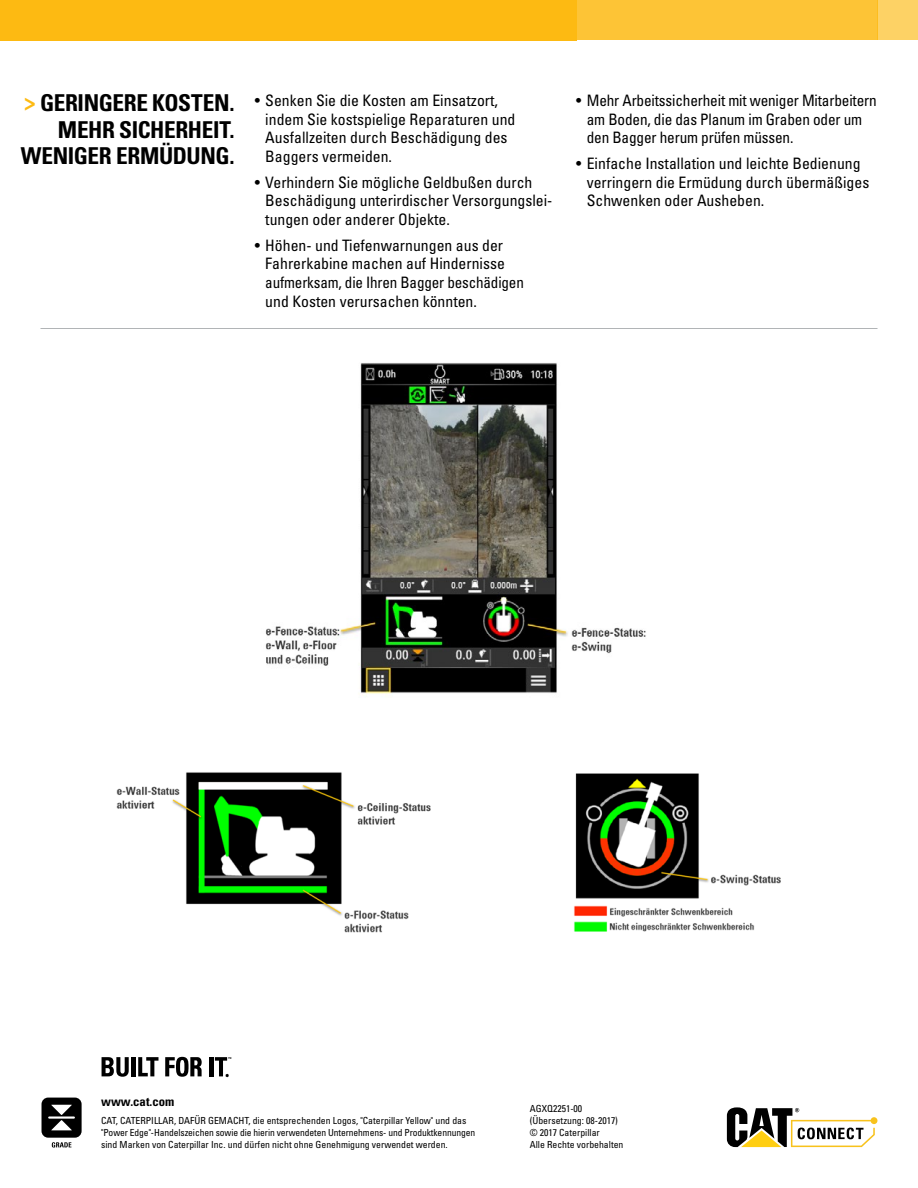
<style>
.page{position:relative;width:918px;height:1188px;background:#fff}
.page>*{position:absolute;margin:0;border:0;box-sizing:border-box;transform-origin:0 0}
.t1{font:700 condensed 23.25px/26.2px "Univers";letter-spacing:-.015em;color:#000;text-align:right}
.t2{font:condensed 15.75px/18.8px "Univers LT Std";color:#000}
.t3{font:700 condensed 12.75px "Univers";color:#000}
.t4{font:condensed 9.75px/11.7px "Univers LT Std";color:#000}
.s1{color:#fdba12}
</style>
<div class="page">
<hr style="left:40px;top:328px;width:838px;height:1px;background:#b1b4b6">
<svg style="left:727px;top:1107px;width:150px;height:40px"></svg>
<svg style="left:42px;top:1098px;width:40px;height:49px"></svg>
<div style="left:0;top:0;width:576px;height:40px;background:#fdba12"></div>
<div style="left:576px;top:0;width:301px;height:40px;background:#fdc436"></div>
<div style="left:878px;top:0;width:40px;height:40px;background:#fdd265"></div>
<img style="left:574px;top:773px;width:207px;height:159px">
<img style="left:116px;top:772px;width:315px;height:161px">
<img style="left:265px;top:363px;width:381px;height:333px">
<svg style="left:102px;top:1057px;width:27px;height:20px"></svg>
<hr style="left:131px;top:1057px;width:4px;height:19px;background:#000">
<svg style="left:138px;top:1057px;width:21px;height:19px"></svg>
<svg style="left:165px;top:1057px;width:37px;height:20px"></svg>
<div style="left:209px;top:1057px;width:5px;height:19px;background:#000"></div>
<svg style="left:215px;top:1057px;width:16px;height:20px"></svg>
<h1 class="t1" style="left:21px;top:90px;width:215px"><span class="s1">&gt;</span> GERINGERE KOSTEN.<br>MEHR SICHERHEIT.<br>WENIGER ERMÜDUNG.</h1>
<p class="t2" style="left:265px;top:91px;width:252px;text-indent:-11px">• Senken Sie die Kosten am Einsatzort, indem Sie kostspielige Reparaturen und Ausfallzeiten durch Beschädigung des Baggers vermeiden.</p>
<p class="t2" style="left:265px;top:172px;width:289px;text-indent:-11px">• Verhindern Sie mögliche Geldbußen durch<br>Beschädigung unterirdischer Versorgungslei&shy;tungen oder anderer Objekte.</p>
<p class="t2" style="left:265px;top:235px;width:260px;text-indent:-10px">• Höhen- und Tiefenwarnungen aus der Fahrerkabine machen auf Hindernisse aufmerksam, die Ihren Bagger beschädigen und Kosten verursachen könnten.</p>
<p class="t2" style="left:587px;top:91px;width:291px;text-indent:-11px">• Mehr Arbeitssicherheit mit weniger Mitarbeitern am Boden, die das Planum im Graben oder um den Bagger herum prüfen müssen.</p>
<p class="t2" style="left:587px;top:154px;width:284px;text-indent:-11px">• Einfache Installation und leichte Bedienung verringern die Ermüdung durch übermäßiges<br>Schwenken oder Ausheben.</p>
<p class="t3" style="left:101px;top:1093px;width:75px">www.cat.com</p>
<p class="t4" style="left:101px;top:1115px;width:376px">CAT, CATERPILLAR, DAFÜR GEMACHT, die entsprechenden Logos, "Caterpillar Yellow" und das "Power Edge"-Handelszeichen sowie die hierin verwendeten Unternehmens- und Produktkennungen sind Marken von Caterpillar Inc. und dürfen nicht ohne Genehmigung verwendet werden.</p>
<p class="t4" style="left:530px;top:1103px;width:95px">AGXQ2251-00 (Übersetzung: 08-2017) © 2017 Caterpillar<br>Alle Rechte vorbehalten</p>
</div>
